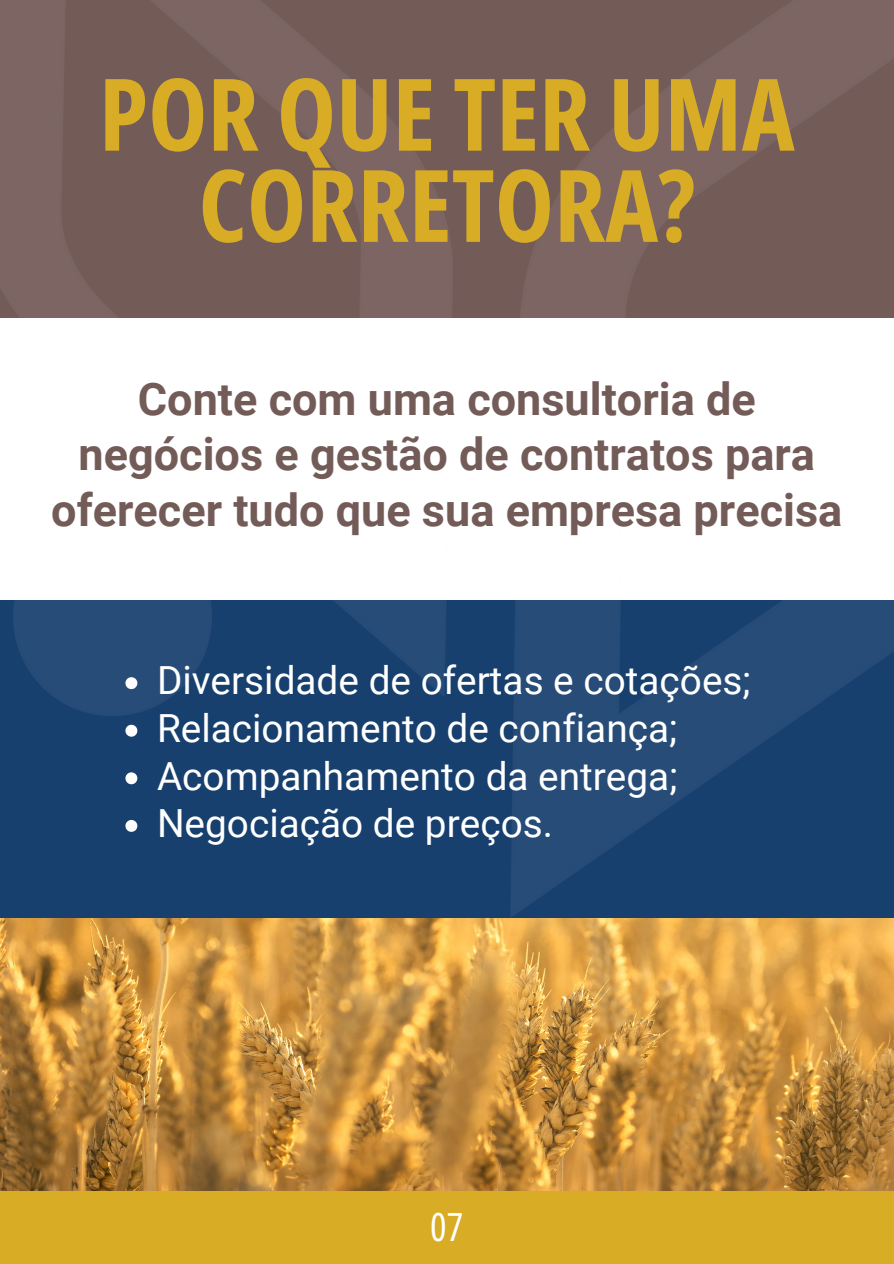
<style>
.page{position:relative;width:894px;height:1264px;background:#fff}
.page>*{position:absolute;margin:0;border:0;box-sizing:border-box;transform-origin:0 0}
.t1{font:700 100.2px/91.2px "Open Sans Condensed";color:#d9ac25;text-align:center}
.t2{font:700 45px/55.2px "Roboto";color:#735b58;text-align:center}
.t3{font:38.85px "Open Sans Condensed";color:#fff}
.t4{font:38.7px "Roboto";color:#fff}
</style>
<div class="page">
<img style="left:0;top:0;width:893px;height:1190px">
<div style="left:0;top:600px;width:893px;height:317px;background:linear-gradient(to right,#1a4270,#1f4573)"></div>
<div style="left:0;top:1190px;width:893px;height:73px;background:#d9ac25"></div>
<svg style="left:125px;top:677px;width:12px;height:12px"></svg>
<svg style="left:125px;top:724px;width:12px;height:12px"></svg>
<svg style="left:125px;top:772px;width:12px;height:12px"></svg>
<svg style="left:125px;top:820px;width:12px;height:11px"></svg>
<p class="t1" style="left:99px;top:66px;width:697px">POR QUE TER UMA<br>CORRETORA?</p>
<h1 class="t2" style="left:51px;top:372px;width:792px">Conte com uma consultoria de negócios e gestão de contratos para oferecer tudo que sua empresa precisa</h1>
<h2 class="t4" style="left:157px;top:658px;width:595px">Diversidade de ofertas e cotações;</h2>
<p class="t4" style="left:157px;top:706px;width:521px">Relacionamento de confiança;</p>
<p class="t4" style="left:157px;top:753px;width:522px">Acompanhamento da entrega;</p>
<p class="t4" style="left:157px;top:801px;width:397px">Negociação de preços.</p>
<p class="t3" style="left:430px;top:1199px;width:34px">07</p>
</div>
